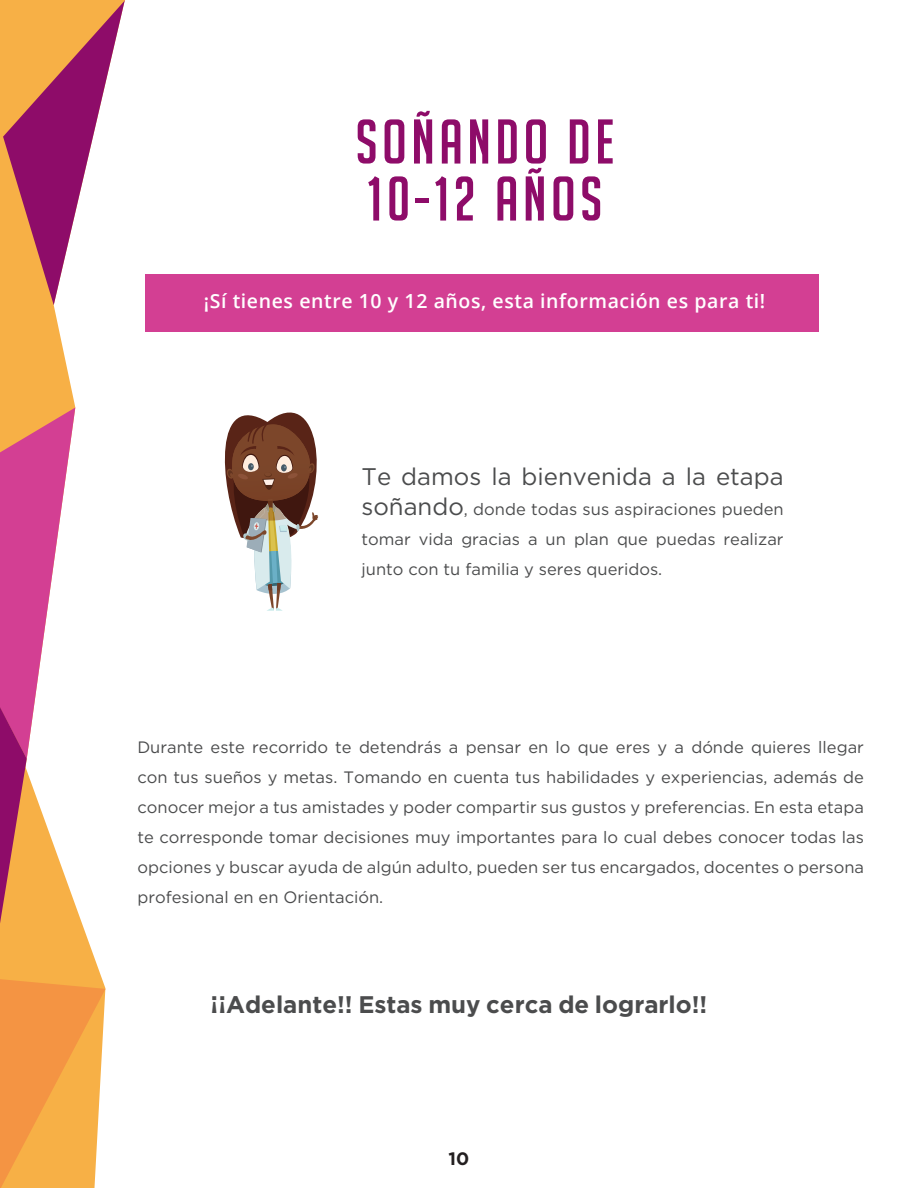
<style>
.page{position:relative;width:918px;height:1188px;background:#fff}
.page>*{position:absolute;margin:0;border:0;box-sizing:border-box;transform-origin:0 0}
.t1{font:61.5px "Big Noodle Titling";letter-spacing:.07em;color:#8e0c69}
.t2{font:700 24px "Gotham";color:#4b4c4d}
.t3{font:24px "Gotham";color:#4b4c4d}
.t4{font:600 19.5px "Open Sans";letter-spacing:.03em;color:#fff}
.t5{font:700 18px "Gotham";color:#231f20}
.t6{font:16.5px/30px "Gotham";color:#4b4c4d;text-align:justify}
.s1{font-size:24px}
</style>
<div class="page">
<svg style="left:0;top:305px;width:76px;height:103px;background:#f8bb61"></svg>
<svg style="left:0;top:0;width:125px;height:305px"></svg>
<svg style="left:0;top:408px;width:106px;height:780px"></svg>
<div style="left:145px;top:274px;width:674px;height:57px;background:#d33f93"></div>
<svg style="left:224px;top:412px;width:95px;height:199px"></svg>
<p class="t1" style="left:356px;top:109px;width:260px">SOÑANDO DE</p>
<p class="t1" style="left:367px;top:166px;width:236px">10-12 AÑOS</p>
<p class="t4" style="left:204px;top:288px;width:563px">¡Sí tienes entre 10 y 12 años, esta información es para ti!</p>
<p class="t3" style="left:362px;top:461px;width:424px">Te damos la bienvenida a la etapa</p>
<p class="t6" style="left:362px;top:494px;width:424px"><span class="s1">soñando</span>, donde todas sus aspiraciones pueden tomar vida gracias a un plan que puedas realizar junto con tu familia y seres queridos.</p>
<p class="t6" style="left:137px;top:731px;width:728px">Durante este recorrido te detendrás a pensar en lo que eres y a dónde quieres llegar con tus sueños y metas. Tomando en cuenta tus habilidades y experiencias, además de conocer mejor a tus amistades y poder compartir sus gustos y preferencias. En esta etapa te corresponde tomar decisiones muy importantes para lo cual debes conocer todas las opciones y buscar ayuda de algún adulto, pueden ser tus encargados, docentes o persona profesional en en Orientación.</p>
<p class="t2" style="left:211px;top:989px;width:498px">¡¡Adelante!! Estas muy cerca de lograrlo!!</p>
<p class="t5" style="left:449px;top:1146px;width:22px">10</p>
</div>
